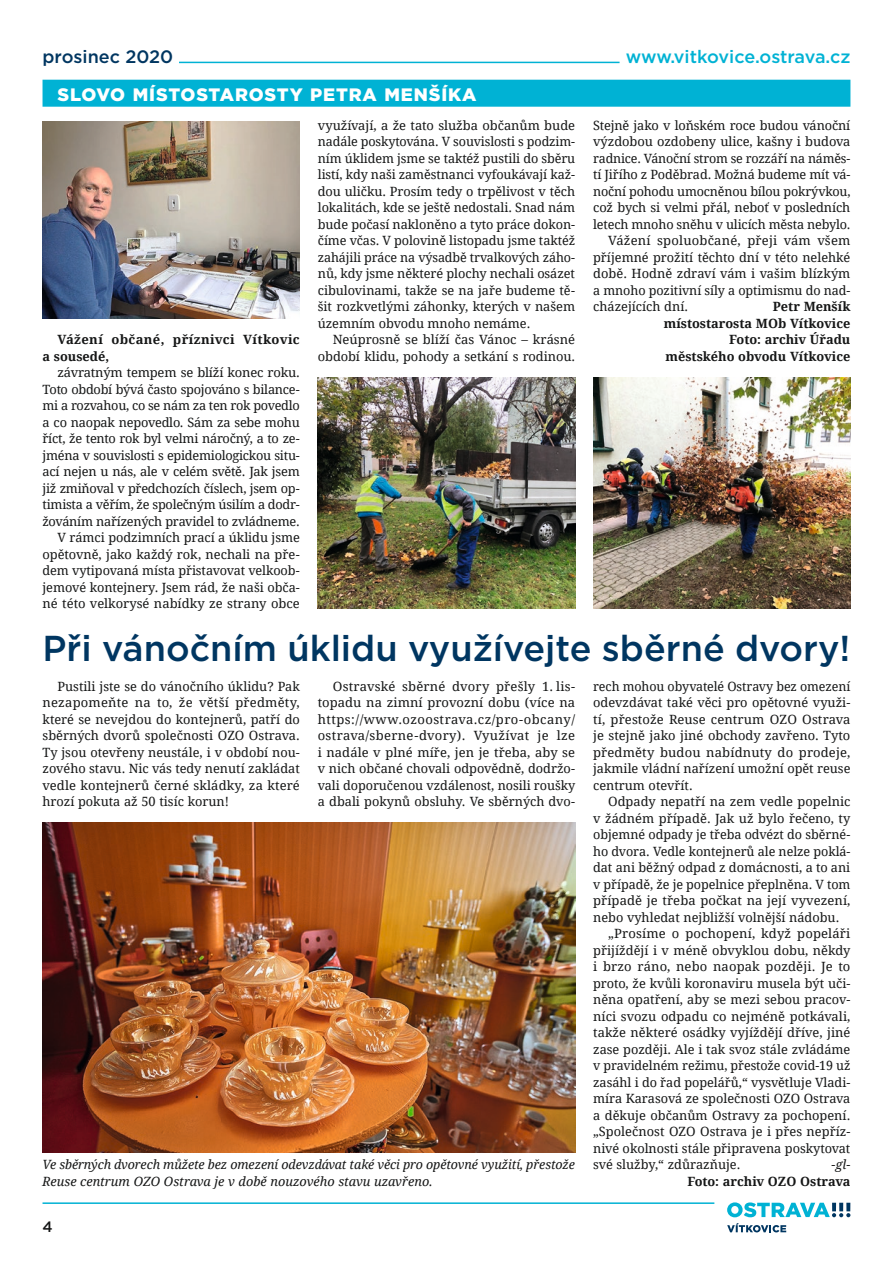
<style>
.page{position:relative;width:893px;height:1263px;background:#fff}
.page>*{position:absolute;margin:0;border:0;box-sizing:border-box;transform-origin:0 0}
.t1{font:500 36px "Gotham";color:#003661}
.t2{font:900 18px "Gotham";letter-spacing:.05em;color:#fff}
.t3{font:500 18px "Gotham";letter-spacing:-.01em;color:#00b2d4}
.t4{font:500 18px "Gotham";color:#003661}
.t5{font:500 15px "Gotham";color:#151616}
.t6{font:12.75px/16.5px "Droid Serif";letter-spacing:-.005em;color:#151616;text-align:justify}
.t7{font:italic 12.75px/16.5px "Droid Serif";letter-spacing:-.005em;color:#151616}
.t8{font:700 12.75px/16.5px "Droid Serif";color:#151616;text-align:right}
.t9{font:12.75px "Droid Serif";letter-spacing:.015em;color:#151616}
.t10{font:700 12.75px/16.5px "Droid Serif";letter-spacing:.025em;color:#151616}
</style>
<div class="page">
<svg style="left:727px;top:1202px;width:123px;height:15px"></svg>
<svg style="left:727px;top:1223px;width:59px;height:9px"></svg>
<hr style="left:43px;top:1202px;width:671px;height:2px;background:#00b2d4">
<hr style="left:179px;top:62px;width:441px;height:1px;background:#00b2d4">
<div style="left:43px;top:80px;width:807px;height:27px;background:#00b2d4"></div>
<img style="left:43px;top:122px;width:257px;height:197px">
<img style="left:43px;top:823px;width:532px;height:330px">
<img style="left:318px;top:377px;width:257px;height:231px">
<img style="left:593px;top:377px;width:257px;height:231px">
<h2 class="t4" style="left:42px;top:45px;width:132px">prosinec 2020</h2>
<h2 class="t2" style="left:58px;top:82px;width:420px">SLOVO MÍSTOSTAROSTY PETRA MENŠÍKA</h2>
<p class="t10" style="left:43px;top:332px;width:259px;text-indent:15px">Vážení občané, příznivci Vítkovic a sousedé,</p>
<p class="t6" style="left:43px;top:365px;width:259px;text-align:right">závratným tempem se blíží konec roku.<br>Toto období bývá často spojováno s bilance&shy;mi a rozvahou, co se nám za ten rok povedlo a co naopak nepovedlo. Sám za sebe mohu říct, že tento rok byl velmi náročný, a to ze&shy;jména v souvislosti s epidemiologickou situ&shy;ací nejen u nás, ale v celém světě. Jak jsem již zmiňoval v předchozích číslech, jsem op&shy;timista a věřím, že společným úsilím a dodr&shy;žováním nařízených pravidel to zvládneme.<br>V rámci podzimních prací a úklidu jsme opětovně, jako každý rok, nechali na pře&shy;dem vytipovaná místa přistavovat velkoob&shy;jemové kontejnery. Jsem rád, že naši obča&shy;né této velkorysé nabídky ze strany obce</p>
<p class="t6" style="left:318px;top:117px;width:259px">využívají, a že tato služba občanům bude nadále poskytována. V souvislosti s podzim&shy;ním úklidem jsme se taktéž pustili do sběru listí, kdy naši zaměstnanci vyfoukávají kaž&shy;dou uličku. Prosím tedy o trpělivost v těch lokalitách, kde se ještě nedostali. Snad nám bude počasí nakloněno a tyto práce dokon&shy;číme včas. V polovině listopadu jsme taktéž zahájili práce na výsadbě trvalkových záho&shy;nů, kdy jsme některé plochy nechali osázet cibulovinami, takže se na jaře budeme tě&shy;šit rozkvetlými záhonky, kterých v našem územním obvodu mnoho nemáme.</p>
<p class="t6" style="left:318px;top:332px;width:259px;text-align:right">Neúprosně se blíží čas Vánoc – krásné období klidu, pohody a setkání s rodinou.</p>
<h2 class="t3" style="left:626px;top:45px;width:226px">www.vitkovice.ostrava.cz</h2>
<p class="t6" style="left:593px;top:117px;width:259px">Stejně jako v loňském roce budou vánoční</p>
<p class="t6" style="left:593px;top:134px;width:259px">výzdobou ozdobeny ulice, kašny i budova</p>
<p class="t6" style="left:593px;top:150px;width:259px">radnice. Vánoční strom se rozzáří na náměs-</p>
<p class="t6" style="left:593px;top:167px;width:259px">tí Jiřího z Poděbrad. Možná budeme mít vá-</p>
<p class="t6" style="left:593px;top:183px;width:259px">noční pohodu umocněnou bílou pokrývkou,</p>
<p class="t6" style="left:593px;top:200px;width:259px">což bych si velmi přál, neboť v posledních</p>
<p class="t6" style="left:593px;top:216px;width:259px">letech mnoho sněhu v ulicích města nebylo.</p>
<p class="t9" style="left:608px;top:233px;width:244px">Vážení spoluobčané, přeji vám všem</p>
<p class="t6" style="left:593px;top:249px;width:259px">příjemné prožití těchto dní v této nelehké</p>
<p class="t6" style="left:593px;top:266px;width:259px">době. Hodně zdraví vám i vašim blízkým</p>
<p class="t6" style="left:593px;top:282px;width:259px">a mnoho pozitivní síly a optimismu do nad-</p>
<p class="t6" style="left:593px;top:299px;width:96px">cházejících dní.</p>
<p class="t8" style="left:664px;top:299px;width:188px">Petr Menšík<br>místostarosta MOb Vítkovice<br>Foto: archiv Úřadu městského obvodu Vítkovice</p>
<h1 class="t1" style="left:43px;top:625px;width:809px">Při vánočním úklidu využívejte sběrné dvory!</h1>
<p class="t6" style="left:43px;top:678px;width:259px;text-indent:15px">Pustili jste se do vánočního úklidu? Pak nezapomeňte na to, že větší předměty, které se nevejdou do kontejnerů, patří do sběrných dvorů společnosti OZO Ostrava.<br>Ty jsou otevřeny neustále, i v období nou&shy;zového stavu. Nic vás tedy nenutí zakládat vedle kontejnerů černé skládky, za které hrozí pokuta až 50 tisíc korun!</p>
<p class="t6" style="left:318px;top:678px;width:259px;text-indent:15px">Ostravské sběrné dvory přešly 1. lis&shy;topadu na zimní provozní dobu (více na https://www.ozoostrava.cz/pro-‑ obcany/ ostrava/sberne-‑ dvory). Využívat je lze i nadále v plné míře, jen je třeba, aby se v nich občané chovali odpovědně, dodržo&shy;vali doporučenou vzdálenost, nosili roušky a dbali pokynů obsluhy. Ve sběrných dvo-</p>
<p class="t6" style="left:593px;top:678px;width:259px">rech mohou obyvatelé Ostravy bez omezení odevzdávat také věci pro opětovné využi&shy;tí, přestože Reuse centrum OZO Ostrava je stejně jako jiné obchody zavřeno. Tyto předměty budou nabídnuty do prodeje, jakmile vládní nařízení umožní opět reuse centrum otevřít.</p>
<p class="t6" style="left:608px;top:794px;width:244px">Odpady nepatří na zem vedle popelnic</p>
<p class="t6" style="left:593px;top:810px;width:259px">v žádném případě. Jak už bylo řečeno, ty</p>
<p class="t6" style="left:593px;top:827px;width:259px">objemné odpady je třeba odvézt do sběrné-</p>
<p class="t6" style="left:593px;top:843px;width:259px">ho dvora. Vedle kontejnerů ale nelze poklá-</p>
<p class="t6" style="left:593px;top:860px;width:259px">dat ani běžný odpad z domácnosti, a to ani</p>
<p class="t6" style="left:593px;top:876px;width:259px">v případě, že je popelnice přeplněna. V tom</p>
<p class="t6" style="left:593px;top:893px;width:259px">případě je třeba počkat na její vyvezení,</p>
<p class="t6" style="left:593px;top:909px;width:248px">nebo vyhledat nejbližší volnější nádobu.</p>
<p class="t9" style="left:608px;top:926px;width:244px">„Prosíme o pochopení, když popeláři</p>
<p class="t6" style="left:593px;top:942px;width:259px">přijíždějí i v méně obvyklou dobu, někdy</p>
<p class="t6" style="left:593px;top:959px;width:259px">i brzo ráno, nebo naopak později. Je to</p>
<p class="t6" style="left:593px;top:975px;width:259px">proto, že kvůli koronaviru musela být uči-</p>
<p class="t6" style="left:593px;top:992px;width:259px">něna opatření, aby se mezi sebou pracov-</p>
<p class="t6" style="left:593px;top:1008px;width:259px">níci svozu odpadu co nejméně potkávali,</p>
<p class="t6" style="left:593px;top:1025px;width:259px">takže některé osádky vyjíždějí dříve, jiné</p>
<p class="t6" style="left:593px;top:1041px;width:259px">zase později. Ale i tak svoz stále zvládáme</p>
<p class="t6" style="left:593px;top:1058px;width:259px">v pravidelném režimu, přestože covid-19 už</p>
<p class="t6" style="left:593px;top:1074px;width:259px">zasáhl i do řad popelářů,“ vysvětluje Vladi-</p>
<p class="t6" style="left:593px;top:1091px;width:259px">míra Karasová ze společnosti OZO Ostrava</p>
<p class="t6" style="left:593px;top:1107px;width:259px">a děkuje občanům Ostravy za pochopení.</p>
<p class="t6" style="left:593px;top:1124px;width:259px">„Společnost OZO Ostrava je i přes nepříz-</p>
<p class="t6" style="left:593px;top:1140px;width:259px">nivé okolnosti stále připravena poskytovat</p>
<p class="t6" style="left:593px;top:1157px;width:149px">své služby,“ zdůrazňuje.</p>
<p class="t7" style="left:831px;top:1157px;width:20px">-gl-</p>
<p class="t8" style="left:687px;top:1173px;width:165px">Foto: archiv OZO Ostrava</p>
<p class="t7" style="left:43px;top:1157px;width:534px">Ve sběrných dvorech můžete bez omezení odevzdávat také věci pro opětovné využití, přestože<br>Reuse centrum OZO Ostrava je v době nouzového stavu uzavřeno.</p>
<p class="t5" style="left:43px;top:1217px;width:12px">4</p>
</div>
